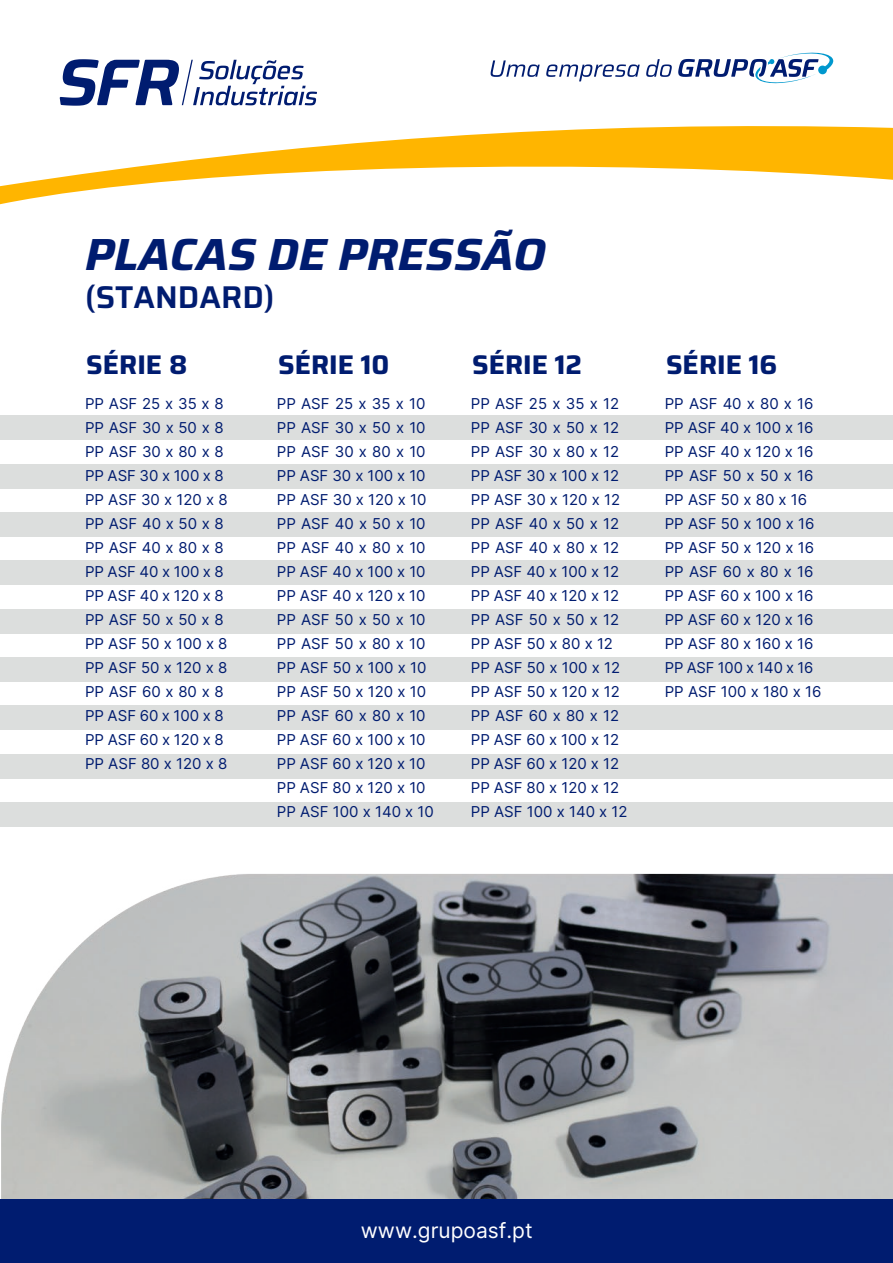
<style>
.page{position:relative;width:893px;height:1263px;background:#fff}
.page>*{position:absolute;margin:0;border:0;box-sizing:border-box;transform-origin:0 0}
.t1{font:italic 700 45px "Saira";color:#001c70}
.t2{font:600 31.5px "Saira";color:#001c70}
.t3{font:700 27px "Saira";color:#001c70}
.t4{font:21px "Inter";color:#fff}
.t5{font:15px/24px "Inter";color:#001c70}
</style>
<div class="page">
<img style="left:1px;top:873px;width:892px;height:326px">
<div style="left:0;top:416px;width:893px;height:24px;background:#dcdedd"></div>
<div style="left:0;top:464px;width:893px;height:24px;background:#dcdedd"></div>
<div style="left:0;top:512px;width:893px;height:24px;background:#dcdedd"></div>
<div style="left:0;top:561px;width:893px;height:24px;background:#dcdedd"></div>
<div style="left:0;top:609px;width:893px;height:24px;background:#dcdedd"></div>
<div style="left:0;top:657px;width:893px;height:25px;background:#dcdedd"></div>
<div style="left:0;top:706px;width:893px;height:24px;background:#dcdedd"></div>
<div style="left:0;top:754px;width:893px;height:24px;background:#dcdedd"></div>
<div style="left:0;top:802px;width:893px;height:25px;background:#dcdedd"></div>
<div style="left:0;top:1199px;width:893px;height:64px;background:#001c70"></div>
<svg style="left:0;top:126px;width:893px;height:78px"></svg>
<svg style="left:60px;top:59px;width:257px;height:47px"></svg>
<svg style="left:491px;top:60px;width:49px;height:17px"></svg>
<svg style="left:546px;top:64px;width:94px;height:17px"></svg>
<svg style="left:646px;top:59px;width:26px;height:18px"></svg>
<svg style="left:678px;top:52px;width:155px;height:32px"></svg>
<h1 class="t1" style="left:85px;top:218px;width:463px">PLACAS DE PRESSÃO</h1>
<h2 class="t2" style="left:85px;top:271px;width:191px">(STANDARD)</h2>
<h3 class="t3" style="left:86px;top:342px;width:103px">SÉRIE 8</h3>
<h3 class="t3" style="left:278px;top:343px;width:113px">SÉRIE 10</h3>
<h3 class="t3" style="left:472px;top:343px;width:112px">SÉRIE 12</h3>
<h3 class="t3" style="left:666px;top:343px;width:113px">SÉRIE 16</h3>
<p class="t5" style="left:85px;top:391px;width:144px">PP ASF 25 x 35 x 8<br>PP ASF 30 x 50 x 8<br>PP ASF 30 x 80 x 8<br>PP ASF 30 x 100 x 8<br>PP ASF 30 x 120 x 8<br>PP ASF 40 x 50 x 8<br>PP ASF 40 x 80 x 8<br>PP ASF 40 x 100 x 8<br>PP ASF 40 x 120 x 8<br>PP ASF 50 x 50 x 8<br>PP ASF 50 x 100 x 8<br>PP ASF 50 x 120 x 8<br>PP ASF 60 x 80 x 8<br>PP ASF 60 x 100 x 8<br>PP ASF 60 x 120 x 8<br>PP ASF 80 x 120 x 8</p>
<p class="t5" style="left:277px;top:391px;width:159px">PP ASF 25 x 35 x 10<br>PP ASF 30 x 50 x 10<br>PP ASF 30 x 80 x 10<br>PP ASF 30 x 100 x 10<br>PP ASF 30 x 120 x 10<br>PP ASF 40 x 50 x 10<br>PP ASF 40 x 80 x 10<br>PP ASF 40 x 100 x 10<br>PP ASF 40 x 120 x 10<br>PP ASF 50 x 50 x 10<br>PP ASF 50 x 80 x 10<br>PP ASF 50 x 100 x 10<br>PP ASF 50 x 120 x 10<br>PP ASF 60 x 80 x 10<br>PP ASF 60 x 100 x 10<br>PP ASF 60 x 120 x 10<br>PP ASF 80 x 120 x 10<br>PP ASF 100 x 140 x 10</p>
<p class="t5" style="left:665px;top:391px;width:158px">PP ASF 40 x 80 x 16<br>PP ASF 40 x 100 x 16<br>PP ASF 40 x 120 x 16<br>PP ASF 50 x 50 x 16<br>PP ASF 50 x 80 x 16<br>PP ASF 50 x 100 x 16<br>PP ASF 50 x 120 x 16<br>PP ASF 60 x 80 x 16<br>PP ASF 60 x 100 x 16<br>PP ASF 60 x 120 x 16<br>PP ASF 80 x 160 x 16<br>PP ASF 100 x 140 x 16<br>PP ASF 100 x 180 x 16</p>
<p class="t5" style="left:471px;top:391px;width:158px">PP ASF 25 x 35 x 12<br>PP ASF 30 x 50 x 12<br>PP ASF 30 x 80 x 12<br>PP ASF 30 x 100 x 12<br>PP ASF 30 x 120 x 12<br>PP ASF 40 x 50 x 12<br>PP ASF 40 x 80 x 12<br>PP ASF 40 x 100 x 12<br>PP ASF 40 x 120 x 12<br>PP ASF 50 x 50 x 12<br>PP ASF 50 x 80 x 12<br>PP ASF 50 x 100 x 12<br>PP ASF 50 x 120 x 12<br>PP ASF 60 x 80 x 12<br>PP ASF 60 x 100 x 12<br>PP ASF 60 x 120 x 12<br>PP ASF 80 x 120 x 12<br>PP ASF 100 x 140 x 12</p>
<h3 class="t4" style="left:361px;top:1215px;width:173px">www.grupoasf.pt</h3>
</div>
